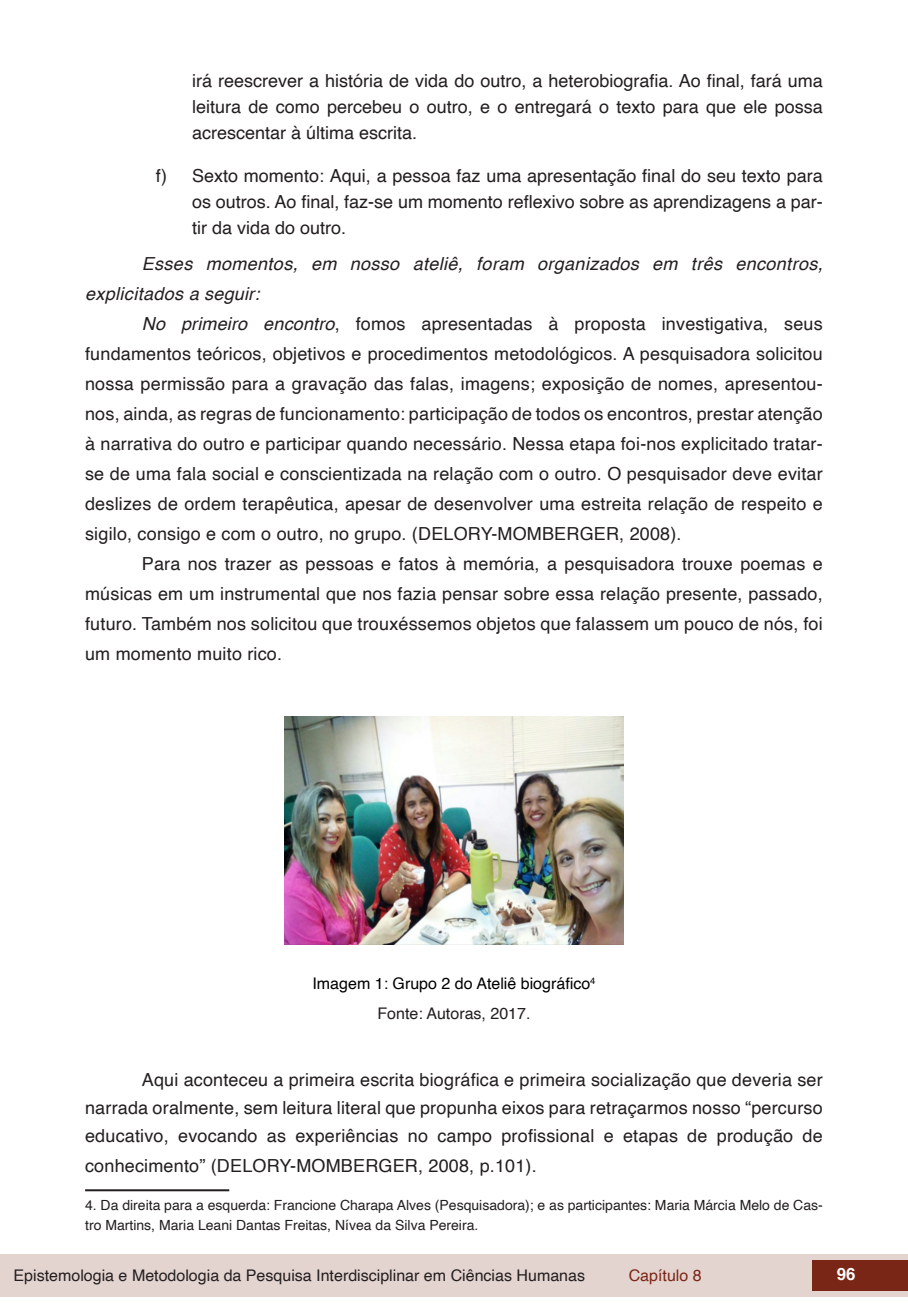
<style>
.page{position:relative;width:908px;height:1304px;background:#fff}
.page>*{position:absolute;margin:0;border:0;box-sizing:border-box;transform-origin:0 0}
.txt{font:18px/30px "Helvetica";letter-spacing:.01em;color:#231f20;text-align:justify}
.Lista{font:18px/26px "Helvetica";color:#231f20;text-align:justify}
.txt-2{font:italic 18px/30px "Helvetica";letter-spacing:.02em;color:#231f20}
.t1{font:700 16.8px "Helvetica";color:#fff}
.fonte_tab_gra_imag{font:16px "Helvetica";color:#231f20}
.info_tab_graf_imag{font:16px "Helvetica";color:#000}
.t2{font:16px "Helvetica";color:#7a2616}
.nota_rdp{font:14px/20px "Helvetica";color:#231f20}
.s1{font-style:italic}
</style>
<div class="page">
<div style="left:0;top:1254px;width:906px;height:43px;background:#e4d4d0"></div>
<div style="left:812px;top:1261px;width:95px;height:30px;background:#7a2616"></div>
<img style="left:284px;top:717px;width:339px;height:228px">
<hr style="left:85px;top:1189px;width:144px;height:2px;background:#231f20">
<p class="Lista" style="left:192px;top:68px;width:632px">irá reescrever a história de vida do outro, a heterobiografia. Ao final, fará uma leitura de como percebeu o outro, e o entregará o texto para que ele possa acrescentar à última escrita.</p>
<p class="Lista" style="left:192px;top:163px;width:632px;text-indent:-36px">f) Sexto momento: Aqui, a pessoa faz uma apresentação final do seu texto para os outros. Ao final, faz-se um momento reflexivo sobre as aprendizagens a par&shy;tir da vida do outro.</p>
<p class="txt-2" style="left:85px;top:249px;width:738px;text-indent:57px">Esses momentos, em nosso ateliê, foram organizados em três encontros, explicitados a seguir:</p>
<p class="txt" style="left:85px;top:309px;width:738px;text-indent:57px"><span class="s1">No primeiro encontro</span>, fomos apresentadas à proposta investigativa, seus fundamentos teóricos, objetivos e procedimentos metodológicos. A pesquisadora solicitou nossa permissão para a gravação das falas, imagens; exposição de nomes, apresentou&shy;nos, ainda, as regras de funcionamento: participação de todos os encontros, prestar atenção à narrativa do outro e participar quando necessário. Nessa etapa foi-nos explicitado tratar&shy;se de uma fala social e conscientizada na relação com o outro. O pesquisador deve evitar deslizes de ordem terapêutica, apesar de desenvolver uma estreita relação de respeito e sigilo, consigo e com o outro, no grupo. (DELORY-MOMBERGER, 2008).</p>
<p class="txt" style="left:85px;top:549px;width:738px;text-indent:57px">Para nos trazer as pessoas e fatos à memória, a pesquisadora trouxe poemas e músicas em um instrumental que nos fazia pensar sobre essa relação presente, passado, futuro. Também nos solicitou que trouxéssemos objetos que falassem um pouco de nós, foi um momento muito rico.</p>
<p class="info_tab_graf_imag" style="left:312px;top:971px;width:284px">Imagem 1: Grupo 2 do Ateliê biográfico<sup>4</sup></p>
<p class="fonte_tab_gra_imag" style="left:377px;top:1001px;width:154px">Fonte: Autoras, 2017.</p>
<p class="txt" style="left:85px;top:1066px;width:738px;line-height:28px;text-indent:57px">Aqui aconteceu a primeira escrita biográfica e primeira socialização que deveria ser narrada oralmente, sem leitura literal que propunha eixos para retraçarmos nosso “percurso educativo, evocando as experiências no campo profissional e etapas de produção de</p>
<p class="txt" style="left:85px;top:1151px;width:453px">conhecimento” (DELORY-MOMBERGER, 2008, p.101).</p>
<p class="nota_rdp" style="left:85px;top:1196px;width:739px">4. Da direita para a esquerda: Francione Charapa Alves (Pesquisadora); e as participantes: Maria Márcia Melo de Cas&shy;tro Martins, Maria Leani Dantas Freitas, Nívea da Silva Pereira.</p>
<p class="fonte_tab_gra_imag" style="left:14px;top:1263px;width:572px">Epistemologia e Metodologia da Pesquisa Interdisciplinar em Ciências Humanas</p>
<p class="t2" style="left:628px;top:1263px;width:74px">Capítulo 8</p>
<p class="t1" style="left:836px;top:1261px;width:20px">96</p>
</div>
